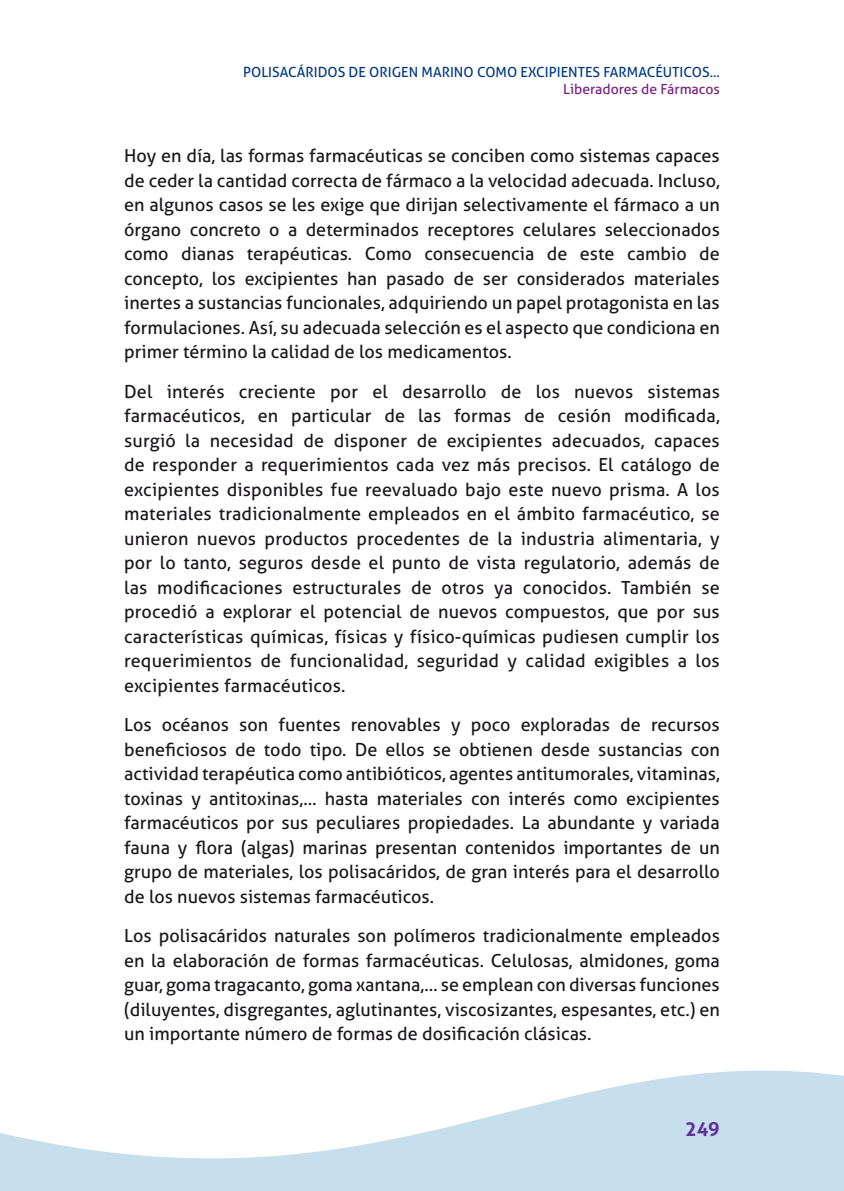
<style>
.page{position:relative;width:844px;height:1191px;background:#fff}
.page>*{position:absolute;margin:0;border:0;box-sizing:border-box;transform-origin:0 0}
.t1{font:700 19.25px "Aller";color:#61329a}
.TEXTO_COMUN{font:18.03px/24.5px "Aller";color:#1a171c;text-align:justify}
.t2{font:14px "Aller";color:#003883}
.t3{font:14px "Aller";color:#75207e}
</style>
<div class="page">
<svg style="left:0;top:1070px;width:843px;height:121px;fill:#c7deec"></svg>
<p class="t2" style="left:243px;top:64px;width:478px">POLISACÁRIDOS DE ORIGEN MARINO COMO EXCIPIENTES FARMACÉUTICOS...</p>
<p class="t3" style="left:563px;top:81px;width:158px">Liberadores de Fármacos</p>
<p class="TEXTO_COMUN" style="left:124px;top:143px;width:597px">Hoy en día, las formas farmacéuticas se conciben como sistemas capaces de ceder la cantidad correcta de fármaco a la velocidad adecuada. Incluso, en algunos casos se les exige que dirijan selectivamente el fármaco a un órgano concreto o a determinados receptores celulares seleccionados como dianas terapéuticas. Como consecuencia de este cambio de concepto, los excipientes han pasado de ser considerados materiales inertes a sustancias funcionales, adquiriendo un papel protagonista en las formulaciones. Así, su adecuada selección es el aspecto que condiciona en primer término la calidad de los medicamentos.</p>
<p class="TEXTO_COMUN" style="left:124px;top:379px;width:597px">Del interés creciente por el desarrollo de los nuevos sistemas farmacéuticos, en particular de las formas de cesión modificada, surgió la necesidad de disponer de excipientes adecuados, capaces de responder a requerimientos cada vez más precisos. El catálogo de excipientes disponibles fue reevaluado bajo este nuevo prisma. A los materiales tradicionalmente empleados en el ámbito farmacéutico, se unieron nuevos productos procedentes de la industria alimentaria, y por lo tanto, seguros desde el punto de vista regulatorio, además de las modificaciones estructurales de otros ya conocidos. También se procedió a explorar el potencial de nuevos compuestos, que por sus características químicas, físicas y físico-químicas pudiesen cumplir los requerimientos de funcionalidad, seguridad y calidad exigibles a los excipientes farmacéuticos.</p>
<p class="TEXTO_COMUN" style="left:124px;top:712px;width:597px">Los océanos son fuentes renovables y poco exploradas de recursos beneficiosos de todo tipo. De ellos se obtienen desde sustancias con actividad terapéutica como antibióticos, agentes antitumorales, vitaminas, toxinas y antitoxinas,… hasta materiales con interés como excipientes farmacéuticos por sus peculiares propiedades. La abundante y variada fauna y flora (algas) marinas presentan contenidos importantes de un grupo de materiales, los polisacáridos, de gran interés para el desarrollo de los nuevos sistemas farmacéuticos.</p>
<p class="TEXTO_COMUN" style="left:124px;top:923px;width:597px">Los polisacáridos naturales son polímeros tradicionalmente empleados en la elaboración de formas farmacéuticas. Celulosas, almidones, goma guar, goma tragacanto, goma xantana,… se emplean con diversas funciones (diluyentes, disgregantes, aglutinantes, viscosizantes, espesantes, etc.) en un importante número de formas de dosificación clásicas.</p>
<p class="t1" style="left:685px;top:1117px;width:36px">249</p>
</div>
